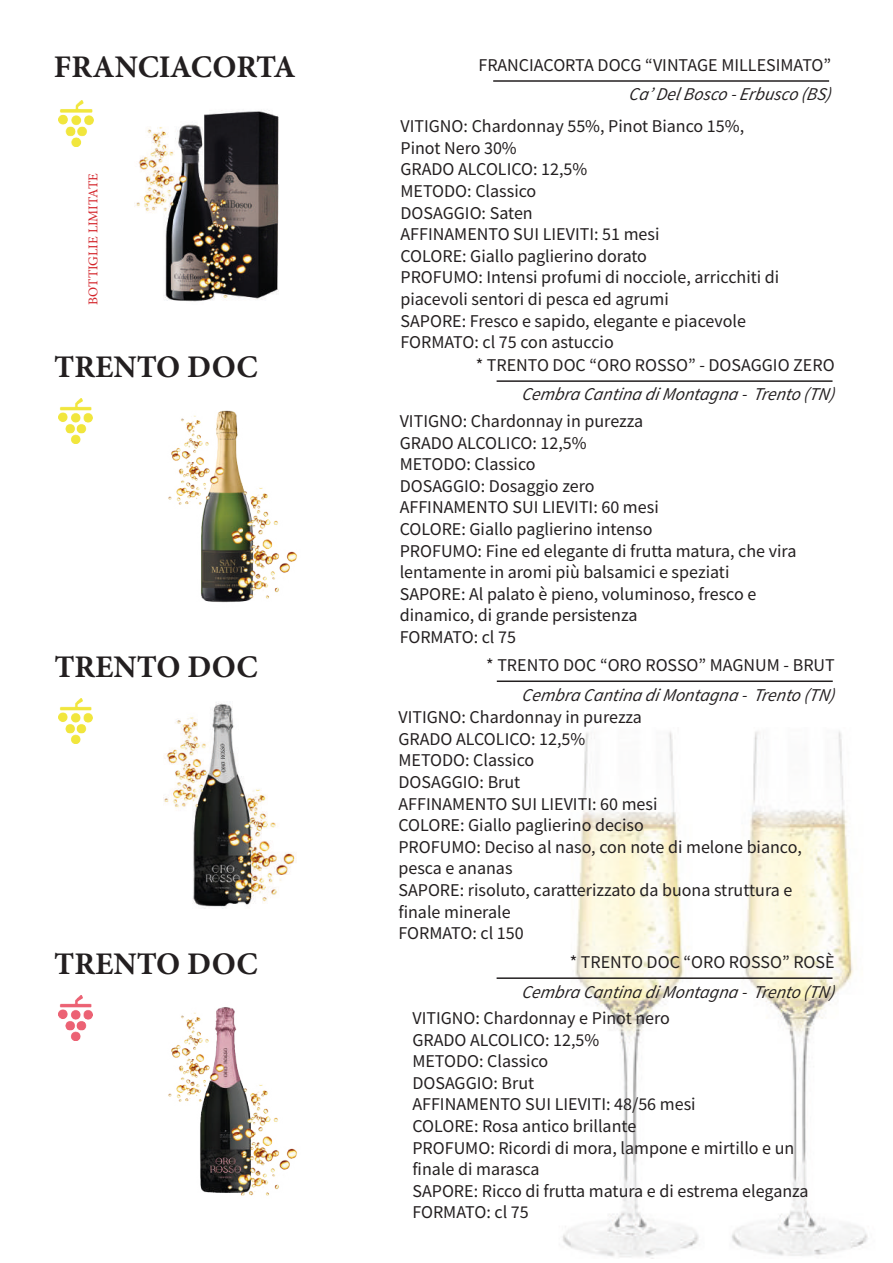
<style>
.page{position:relative;width:893px;height:1263px;background:#fff}
.page>*{position:absolute;margin:0;border:0;box-sizing:border-box;transform-origin:0 0}
.t1{font:700 31.5px "Minion Pro";color:#231f20}
.t2{font:18px/21.6px "Source Sans Pro";color:#231f20}
.t3{font:italic 18px "Source Sans Pro";letter-spacing:-.04em;color:#231f20}
.t4{font:13.5px "Minion Pro";color:#d3242a}
</style>
<div class="page">
<img style="left:496px;top:731px;width:372px;height:526px">
<img style="left:58px;top:398px;width:35px;height:46px">
<hr style="left:497px;top:380px;width:335px;height:2px;background:#231f20">
<img style="left:168px;top:410px;width:129px;height:193px">
<img style="left:59px;top:698px;width:34px;height:46px">
<hr style="left:497px;top:680px;width:336px;height:2px;background:#231f20">
<img style="left:163px;top:702px;width:133px;height:206px">
<img style="left:58px;top:995px;width:35px;height:46px">
<hr style="left:497px;top:977px;width:335px;height:2px;background:#231f20">
<img style="left:168px;top:1007px;width:129px;height:189px">
<img style="left:59px;top:101px;width:34px;height:45px">
<hr style="left:493px;top:80px;width:336px;height:2px;background:#231f20">
<img style="left:134px;top:110px;width:145px;height:192px">
<h1 class="t1" style="left:54px;top:45px;width:243px">FRANCIACORTA</h1>
<p class="t2" style="left:478px;top:54px;width:354px">FRANCIACORTA DOCG “VINTAGE MILLESIMATO”</p>
<p class="t3" style="left:629px;top:83px;width:204px">Ca’DelBosco -Erbusco (BS)</p>
<p class="t2" style="left:400px;top:115px;width:380px">VITIGNO: Chardonnay 55%, Pinot Bianco 15%,<br>Pinot Nero 30%<br>GRADO ALCOLICO: 12,5%<br>METODO: Classico<br>DOSAGGIO: Saten<br>AFFINAMENTO SUI LIEVITI: 51 mesi<br>COLORE: Giallo paglierino dorato<br>PROFUMO: Intensi profumi di nocciole, arricchiti di piacevoli sentori di pesca ed agrumi<br>SAPORE: Fresco e sapido, elegante e piacevole<br>FORMATO: cl 75 con astuccio</p>
<p class="t4" style="left:84px;top:305px;width:134px;rotate:-90deg">BOTTIGLIE LIMITATE</p>
<h1 class="t1" style="left:54px;top:345px;width:205px">TRENTO DOC</h1>
<p class="t2" style="left:476px;top:354px;width:360px">* TRENTO DOC “ORO ROSSO” - DOSAGGIO ZERO</p>
<p class="t3" style="left:522px;top:383px;width:314px">Cembra Cantina diMontag na - Trento (TN)</p>
<p class="t2" style="left:400px;top:410px;width:398px">VITIGNO: Chardonnay in purezza<br>GRADO ALCOLICO: 12,5%<br>METODO: Classico<br>DOSAGGIO: Dosaggio zero<br>AFFINAMENTO SUI LIEVITI: 60 mesi<br>COLORE: Giallo paglierino intenso<br>PROFUMO: Fine ed elegante di frutta matura, che vira lentamente in aromi più balsamici e speziati<br>SAPORE: Al palato è pieno, voluminoso, fresco e dinamico, di grande persistenza<br>FORMATO: cl 75</p>
<h1 class="t1" style="left:54px;top:645px;width:205px">TRENTO DOC</h1>
<p class="t2" style="left:486px;top:655px;width:350px">* TRENTO DOC “ORO ROSSO” MAGNUM - BRUT</p>
<p class="t3" style="left:522px;top:683px;width:314px">Cembra Cantina diMontag na - Trento (TN)</p>
<p class="t2" style="left:398px;top:706px;width:405px">VITIGNO: Chardonnay in purezza<br>GRADO ALCOLICO: 12,5%<br>METODO: Classico<br>DOSAGGIO: Brut<br>AFFINAMENTO SUI LIEVITI: 60 mesi<br>COLORE: Giallo paglierino deciso<br>PROFUMO: Deciso al naso, con note di melone bianco, pesca e ananas<br>SAPORE: risoluto, caratterizzato da buona struttura e finale minerale<br>FORMATO: cl 150</p>
<h1 class="t1" style="left:54px;top:942px;width:205px">TRENTO DOC</h1>
<p class="t2" style="left:570px;top:951px;width:266px">* TRENTO DOC “ORO ROSSO” ROSÈ</p>
<p class="t3" style="left:522px;top:980px;width:314px">Cembra Cantina diMontag na - Trento (TN)</p>
<p class="t2" style="left:412px;top:1007px;width:398px">VITIGNO: Chardonnay e Pinot nero<br>GRADO ALCOLICO: 12,5%<br>METODO: Classico<br>DOSAGGIO: Brut<br>AFFINAMENTO SUI LIEVITI: 48/56 mesi<br>COLORE: Rosa antico brillante<br>PROFUMO: Ricordi di mora, lampone e mirtillo e un finale di marasca<br>SAPORE: Ricco di frutta matura e di estrema eleganza<br>FORMATO: cl 75</p>
</div>
